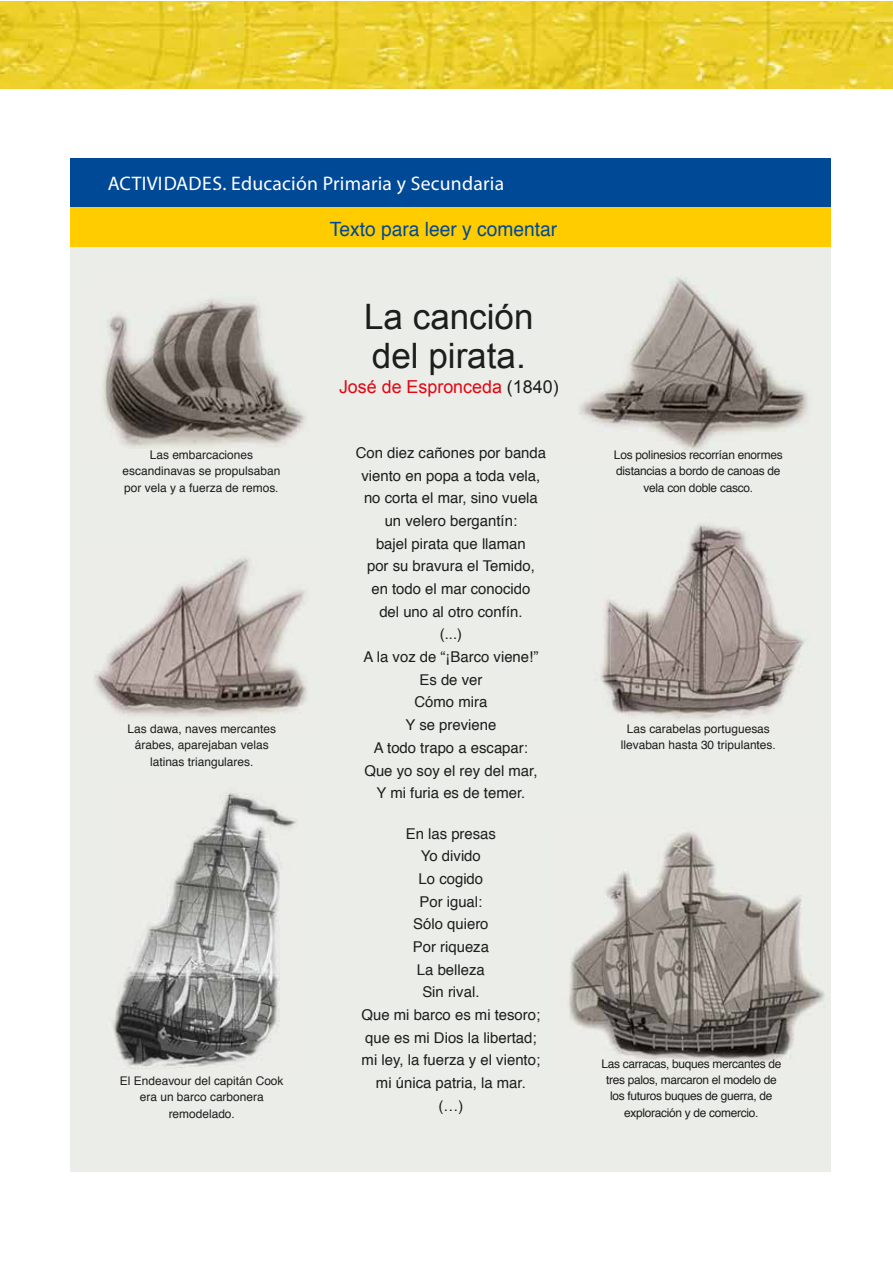
<style>
.page{position:relative;width:893px;height:1263px;background:#fff}
.page>*{position:absolute;margin:0;border:0;box-sizing:border-box;transform-origin:0 0}
.t1{font:34.95px/38.5px "Arial";color:#1d1d1b}
.t2{font:500 19.65px "Cosmos";letter-spacing:.01em;color:#fff}
.t3{font:19.65px "Helvetica";color:#004996}
.t4{font:17.85px "Arial";color:#e30613}
.t5{font:14.85px/22.6px "Helvetica";color:#1d1d1b;text-align:center}
.t6{font:11.85px/16.4px "Helvetica";color:#1d1d1b;text-align:center}
.t7{font:11.85px/16.4px "Helvetica";letter-spacing:-.025em;color:#1d1d1b;text-align:center}
.t8{font:11.85px/16.4px "Helvetica";letter-spacing:-.02em;color:#1d1d1b;text-align:center}
.s1{color:#1d1d1b}
</style>
<div class="page">
<img style="left:0;top:1px;width:892px;height:88px">
<div style="left:70px;top:177px;width:760px;height:995px;background:#fc0"></div>
<div style="left:70px;top:247px;width:760px;height:925px;background:#ebede8"></div>
<img style="left:553px;top:818px;width:277px;height:258px">
<div style="left:70px;top:158px;width:760px;height:49px;background:#004996"></div>
<img style="left:84px;top:277px;width:239px;height:185px">
<img style="left:562px;top:259px;width:261px;height:208px">
<img style="left:76px;top:542px;width:253px;height:190px">
<img style="left:586px;top:508px;width:240px;height:224px">
<img style="left:107px;top:784px;width:198px;height:296px">
<h2 class="t2" style="left:108px;top:171px;width:398px">ACTIVIDADES. Educación Primaria y Secundaria</h2>
<h2 class="t3" style="left:330px;top:221px;width:229px">Texto para leer y comentar</h2>
<h1 class="t1" style="left:364px;top:298px;width:171px">La canción del pirata.</h1>
<p class="t4" style="left:339px;top:377px;width:221px">José de Espronceda <span class="s1">(1840)</span></p>
<p class="t5" style="left:356px;top:443px;width:192px">Con diez cañones por banda viento en popa a toda vela, no corta el mar, sino vuela un velero bergantín:<br>bajel pirata que llaman<br>por su bravura el Temido,<br>en todo el mar conocido<br>del uno al otro confín.<br>(...)<br>A la voz de “¡Barco viene!”<br>Es de ver<br>Cómo mira<br>Y se previene<br>A todo trapo a escapar:<br>Que yo soy el rey del mar,<br>Y mi furia es de temer.</p>
<p class="t5" style="left:361px;top:823px;width:180px">En las presas<br>Yo divido<br>Lo cogido<br>Por igual:<br>Sólo quiero<br>Por riqueza<br>La belleza<br>Sin rival.<br>Que mi barco es mi tesoro; que es mi Dios la libertad; mi ley, la fuerza y el viento; mi única patria, la mar.<br>(…)</p>
<p class="t6" style="left:123px;top:447px;width:159px">Las embarcaciones escandinavas se propulsaban por vela y a fuerza de remos.</p>
<p class="t8" style="left:614px;top:447px;width:170px">Los polinesios recorrían enormes distancias a bordo de canoas de vela con doble casco.</p>
<p class="t6" style="left:621px;top:722px;width:156px">Las carabelas portuguesas llevaban hasta 30 tripulantes.</p>
<p class="t6" style="left:128px;top:722px;width:150px">Las dawa, naves mercantes árabes, aparejaban velas latinas triangulares.</p>
<p class="t7" style="left:601px;top:1056px;width:181px">Las carracas, buques mercantes de tres palos, marcaron el modelo de los futuros buques de guerra, de exploración y de comercio.</p>
<p class="t6" style="left:120px;top:1074px;width:165px">El Endeavour del capitán Cook era un barco carbonera remodelado.</p>
</div>
